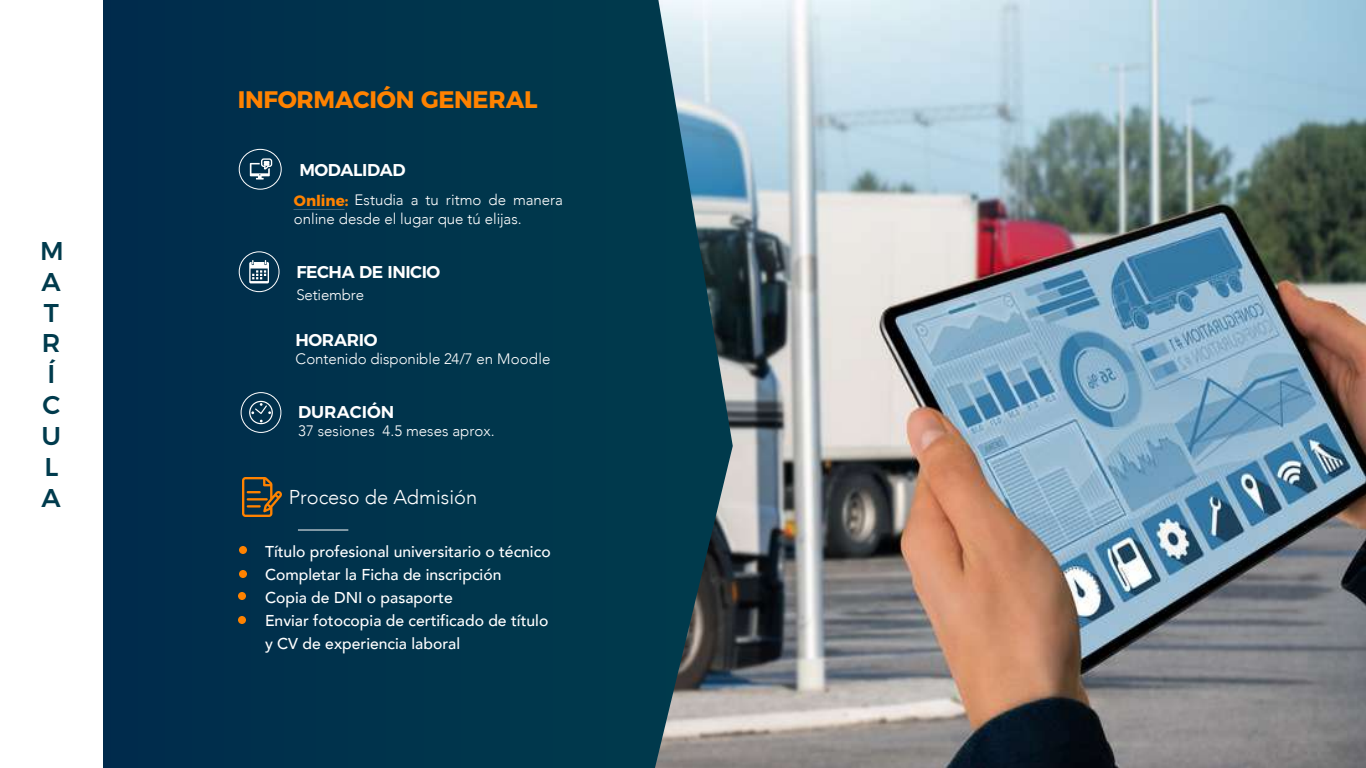
<style>
.page{position:relative;width:1366px;height:768px;background:#00334c}
.page>*{position:absolute;margin:0;border:0;box-sizing:border-box;transform-origin:0 0}
.t1{font:500 25.7px/30.9px "Montserrat";color:#003b4d}
.t2{font:700 23.9px "Montserrat";letter-spacing:-.015em;color:#ff8200}
.t3{font:300 20px "Avenir";color:#fff}
.t4{font:600 17.1px "Montserrat";letter-spacing:-.025em;color:#fff}
.t5{font:600 17.1px "Montserrat";color:#fff}
.t6{font:500 15.7px/23px "Avenir";color:#fff}
.t7{font:300 15.1px/19.1px "Avenir";color:#fff}
.s1{font-family:"Montserrat";font-weight:700;color:#ff8200}
</style>
<div class="page">
<div style="left:0;top:0;width:103px;height:768px;background:#fff"></div>
<div style="left:239px;top:149px;width:43px;height:41px;border:1px solid #fff;border-radius:50%"></div>
<svg style="left:250px;top:158px;width:22px;height:22px"></svg>
<div style="left:239px;top:251px;width:41px;height:41px;border:1px solid #fff;border-radius:50%"></div>
<svg style="left:249px;top:260px;width:20px;height:23px"></svg>
<div style="left:241px;top:392px;width:40px;height:41px;border:1px solid #fff;border-radius:50%"></div>
<svg style="left:249px;top:401px;width:24px;height:23px"></svg>
<svg style="left:242px;top:477px;width:40px;height:40px"></svg>
<hr style="left:247px;top:498px;width:21px;height:3px;background:#ff8200">
<hr style="left:247px;top:505px;width:14px;height:3px;background:#ff8200">
<div style="left:239px;top:546px;width:8px;height:8px;background:#ff8200;border-radius:50%"></div>
<div style="left:239px;top:570px;width:8px;height:8px;background:#ff8200;border-radius:50%"></div>
<div style="left:238px;top:592px;width:8px;height:8px;background:#ff8200;border-radius:50%"></div>
<div style="left:238px;top:616px;width:8px;height:8px;background:#ff8200;border-radius:50%"></div>
<img style="left:655px;top:0;width:711px;height:768px">
<h1 class="t1" style="left:40px;top:233px;width:25px">M<br>A<br>T<br>R<br>Í<br>C<br>U<br>L<br>A</h1>
<h2 class="t2" style="left:238px;top:80px;width:301px">INFORMACIÓN GENERAL</h2>
<p class="t4" style="left:299px;top:156px;width:108px">MODALIDAD</p>
<p class="t7" style="left:294px;top:191px;width:271px"><span class="s1">Online:</span> Estudia a tu ritmo de manera online desde el lugar que tú elijas.</p>
<p class="t4" style="left:296px;top:258px;width:146px">FECHA DE INICIO</p>
<p class="t7" style="left:296px;top:285px;width:69px">Setiembre</p>
<p class="t4" style="left:296px;top:326px;width:84px">HORARIO</p>
<p class="t7" style="left:296px;top:349px;width:256px">Contenido disponible 24/7 en Moodle</p>
<p class="t5" style="left:298px;top:398px;width:98px">DURACIÓN</p>
<p class="t7" style="left:298px;top:421px;width:198px">37 sesiones 4.5 meses aprox.</p>
<p class="t3" style="left:289px;top:486px;width:190px">Proceso de Admisión</p>
<p class="t6" style="left:265px;top:539px;width:287px">Título profesional universitario o técnico Completar la Ficha de inscripción<br>Copia de DNI o pasaporte<br>Enviar fotocopia de certificado de título y CV de experiencia laboral</p>
</div>
